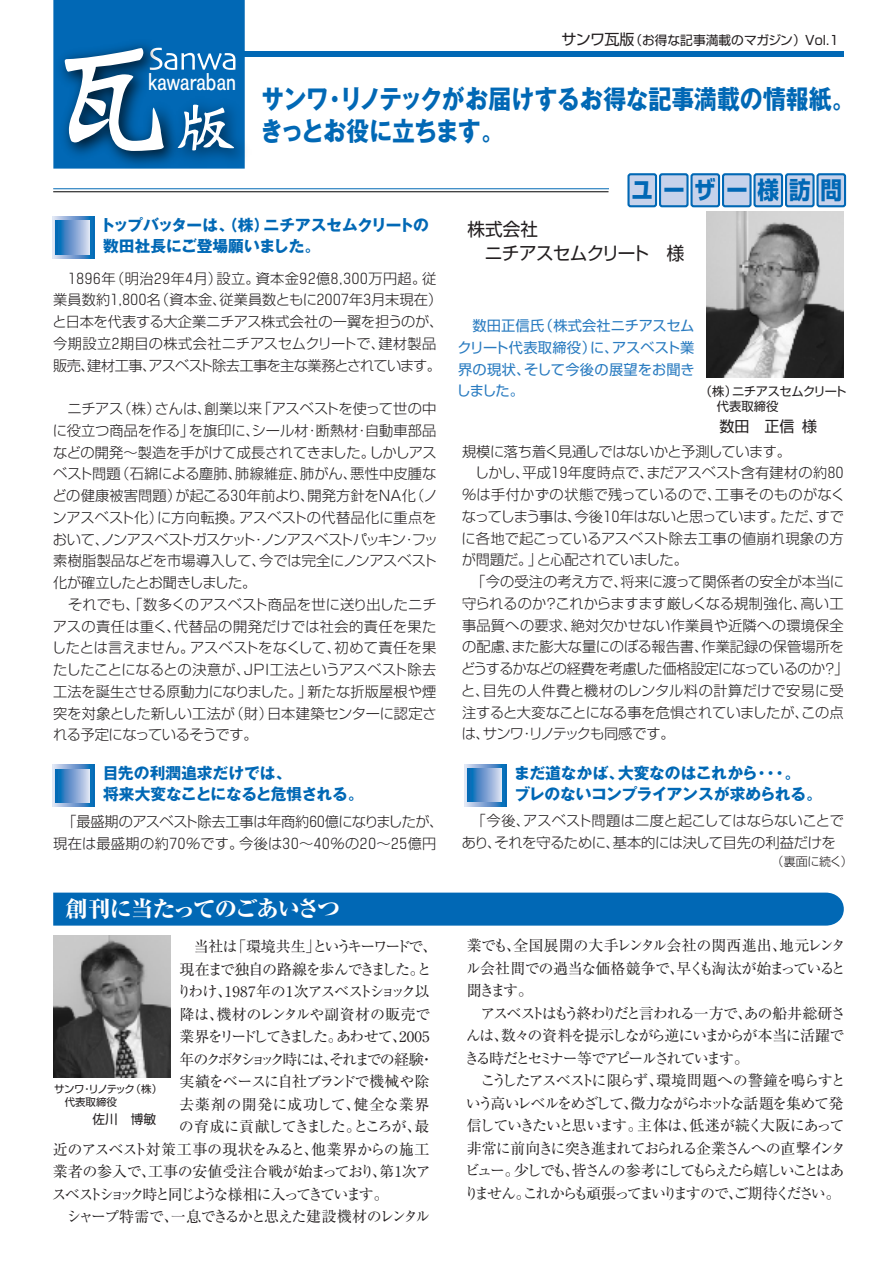
<style>
.page{position:relative;width:893px;height:1263px;background:#fff}
.page>*{position:absolute;margin:0;border:0;box-sizing:border-box;transform-origin:0 0}
.t1{font:700 26.25px/31.5px "Gothic MB101";letter-spacing:-.01em;color:#0168b5;scale:.87 1}
.t2{font:24px "AG Old Face";color:#fff;scale:.83 1}
.t3{font:700 24px "Shin Go";letter-spacing:.46em;color:#0168b5;scale:.9 1}
.t4{font:800 22.5px "Ryumin";letter-spacing:-.055em;color:#fff}
.t5{font:18px/24px "Shin Go";letter-spacing:-.035em;color:#231f20}
.t6{font:700 15.75px/21px "Gothic MB101";letter-spacing:-.01em;color:#0168b5}
.t7{font:700 15.75px/21px "Gothic MB101";letter-spacing:-.03em;color:#0168b5}
.t8{font:15px/22.5px "Ryumin";letter-spacing:-.115em;color:#231f20}
.t9{font:15px/22.5px "Ryumin";letter-spacing:-.095em;color:#231f20;text-align:justify}
.t10{font:15px "Ryumin";letter-spacing:-.075em;color:#231f20}
.t11{font:15px "Ryumin";letter-spacing:-.015em;color:#231f20}
.t12{font:15px "Ryumin";letter-spacing:-.02em;color:#231f20}
.t13{font:15px "Ryumin";letter-spacing:-.17em;color:#231f20}
.t14{font:15px "Ryumin";letter-spacing:-.065em;color:#231f20}
.t15{font:15px "Ryumin";letter-spacing:-.16em;color:#231f20}
.t16{font:15px "Ryumin";letter-spacing:-.155em;color:#231f20}
.t17{font:15px "Ryumin";letter-spacing:-.01em;color:#231f20}
.t18{font:15px "Ryumin";letter-spacing:.025em;color:#231f20}
.t19{font:15px "Shin Go";color:#231f20}
.t20{font:300 14.25px/21.8px "Shin Go";letter-spacing:-.02em;color:#231f20;text-align:justify}
.t21{font:14.25px/21.8px "Shin Go";color:#297bc0;text-align:justify}
.t22{font:300 14.25px "Shin Go";color:#231f20}
.t23{font:300 14.25px "Shin Go";letter-spacing:.02em;color:#231f20}
.t24{font:300 14.25px "Shin Go";letter-spacing:-.05em;color:#231f20}
.t25{font:300 14.25px "Shin Go";letter-spacing:-.045em;color:#231f20}
.t26{font:300 14.25px "Shin Go";letter-spacing:.015em;color:#231f20}
.t27{font:300 14.25px "Shin Go";letter-spacing:.01em;color:#231f20}
.t28{font:300 14.25px "Shin Go";letter-spacing:-.06em;color:#231f20}
.t29{font:12.75px "Shin Go";color:#231f20}
.t30{font:12.3px/15px "Shin Go";letter-spacing:-.035em;color:#231f20}
.t31{font:300 12px "Shin Go";letter-spacing:-.03em;color:#231f20}
.t32{font:10.5px/12.8px "Shin Go";letter-spacing:-.05em;color:#231f20}
.s1{font-size:15px}
</style>
<div class="page">
<div style="left:245px;top:52px;width:599px;height:5px;background:#0168b5"></div>
<hr style="left:53px;top:188px;width:556px;height:1px;background:#0168b5">
<hr style="left:53px;top:191px;width:555px;height:1px;background:#000">
<div style="left:627px;top:173px;width:30px;height:34px;background:#c6d2eb;border:2px solid #0168b5;border-radius:2px"></div>
<div style="left:659px;top:173px;width:30px;height:34px;background:#c6d2eb;border:2px solid #0168b5;border-radius:2px"></div>
<div style="left:690px;top:173px;width:30px;height:34px;background:#c6d2eb;border:2px solid #0168b5;border-radius:2px"></div>
<div style="left:722px;top:173px;width:30px;height:34px;background:#c6d2eb;border:2px solid #0168b5;border-radius:2px"></div>
<div style="left:753px;top:173px;width:30px;height:34px;background:#c6d2eb;border:2px solid #0168b5;border-radius:2px"></div>
<div style="left:785px;top:173px;width:30px;height:34px;background:#c6d2eb;border:2px solid #0168b5;border-radius:2px"></div>
<div style="left:816px;top:173px;width:30px;height:34px;background:#c6d2eb;border:2px solid #0168b5;border-radius:2px"></div>
<img style="left:707px;top:211px;width:137px;height:167px">
<svg style="left:53px;top:765px;width:42px;height:42px"></svg>
<svg style="left:56px;top:769px;width:33px;height:34px"></svg>
<svg style="left:465px;top:764px;width:42px;height:42px"></svg>
<svg style="left:468px;top:768px;width:33px;height:34px"></svg>
<svg style="left:53px;top:217px;width:42px;height:42px"></svg>
<svg style="left:56px;top:221px;width:33px;height:34px"></svg>
<img style="left:54px;top:935px;width:116px;height:142px">
<svg style="left:53px;top:0;width:192px;height:169px;background:#2b7ab5"></svg>
<div style="left:53px;top:893px;width:791px;height:32px;background:#0168b5"></div>
<p class="t29" style="left:561px;top:32px;width:279px"><span class="s1">サンワ瓦版</span>（お得な記事満載のマガジン）Vol.1</p>
<h1 class="t1" style="left:260px;top:81px;width:685px">サンワ・リノテックがお届けするお得な記事満載の情報紙。きっとお役に立ちます。</h1>
<h2 class="t3" style="left:631px;top:174px;width:235px">ユーザー様訪問</h2>
<p class="t5" style="left:485px;top:216px;width:201px;text-indent:-17px">株式会社<br>ニチアスセムクリート 様</p>
<h2 class="t2" style="left:148px;top:68px;width:107px">kawaraban</h2>
<p class="t7" style="left:100px;top:213px;width:331px">トップバッターは、（株）ニチアスセムクリートの数田社長にご登場願いました。</p>
<p class="t20" style="left:52px;top:267px;width:393px;text-align:center">１８９６年（明治２９年４月）設立。資本金９２億８,３００万円超。従<br>業員数約１,８００名（資本金、従業員数ともに２００７年３月末現在）と日本を代表する大企業ニチアス株式会社の一翼を担うのが、今期設立２期目の株式会社ニチアスセムクリートで、建材製品販売、建材工事、アスベスト除去工事を主な業務とされています。</p>
<p class="t20" style="left:52px;top:397px;width:387px;text-indent:15px">ニチアス（株）さんは、創業以来「アスベストを使って世の中に役立つ商品を作る」を旗印に、シール材・断熱材・自動車部品などの開発～製造を手がけて成長されてきました。しかしアスベスト問題（石綿による塵肺、肺線維症、肺がん、悪性中皮腫などの健康被害問題）が起こる３０年前より、開発方針をＮＡ化（ノンアスベスト化）に方向転換。アスベストの代替品化に重点をおいて、ノンアスベストガスケット・ノンアスベストパッキン・フッ素樹脂製品などを市場導入して、今では完全にノンアスベスト化が確立したとお聞きしました。</p>
<p class="t20" style="left:52px;top:593px;width:387px;text-indent:16px">それでも、「数多くのアスベスト商品を世に送り出したニチアスの責任は重く、代替品の開発だけでは社会的責任を果たしたとは言えません。アスベストをなくして、初めて責任を果たしたことになるとの決意が、ＪＰＩ工法というアスベスト除去工法を誕生させる原動力になりました。」新たな折版屋根や煙突を対象とした新しい工法が（財）日本建築センターに認定される予定になっているそうです。</p>
<p class="t21" style="left:457px;top:314px;width:240px;text-indent:16px">数田正信氏（株式会社ニチアスセムクリート代表取締役）に、アスベスト業界の現状、そして今後の展望をお聞きしました。</p>
<p class="t30" style="left:717px;top:383px;width:131px;text-indent:-17px">（株）ニチアスセムクリート代表取締役</p>
<p class="t19" style="left:719px;top:416px;width:99px">数田 正信様</p>
<p class="t20" style="left:462px;top:440px;width:330px">規模に落ち着く見通しではないかと予測しています。</p>
<p class="t20" style="left:475px;top:461px;width:373px">しかし、平成１９年度時点で、まだアスベスト含有建材の約８０</p>
<p class="t23" style="left:462px;top:485px;width:385px">％は手付かずの状態で残っているので、工事そのものがなく</p>
<p class="t24" style="left:462px;top:507px;width:383px">なってしまう事は、今後１０年はないと思っています。ただ、すで</p>
<p class="t26" style="left:462px;top:529px;width:384px">に各地で起こっているアスベスト除去工事の値崩れ現象の方</p>
<p class="t20" style="left:462px;top:548px;width:228px">が問題だ。」と心配されていました。</p>
<p class="t22" style="left:471px;top:572px;width:374px">「今の受注の考え方で、将来に渡って関係者の安全が本当に</p>
<p class="t20" style="left:462px;top:592px;width:383px">守られるのか？これからますます厳しくなる規制強化、高い工</p>
<p class="t27" style="left:462px;top:616px;width:383px">事品質への要求、絶対欠かせない作業員や近隣への環境保全</p>
<p class="t22" style="left:462px;top:638px;width:383px">の配慮、また膨大な量にのぼる報告書、作業記録の保管場所を</p>
<p class="t25" style="left:461px;top:659px;width:389px">どうするかなどの経費を考慮した価格設定になっているのか？」</p>
<p class="t23" style="left:461px;top:681px;width:384px">と、目先の人件費と機材のレンタル料の計算だけで安易に受</p>
<p class="t20" style="left:462px;top:701px;width:383px">注すると大変なことになる事を危惧されていましたが、この点</p>
<p class="t28" style="left:462px;top:725px;width:214px">は、サンワ・リノテックも同感です。</p>
<p class="t6" style="left:103px;top:761px;width:263px">目先の利潤追求だけでは、<br>将来大変なことになると危惧される。</p>
<p class="t6" style="left:514px;top:760px;width:309px">まだ道なかば、大変なのはこれから・・・。<br>ブレのないコンプライアンスが求められる。</p>
<p class="t20" style="left:53px;top:810px;width:392px;text-indent:9px">「最盛期のアスベスト除去工事は年商約６０億になりましたが、現在は最盛期の約７０％です。今後は３０～４０％の２０～２５億円</p>
<h3 class="t4" style="left:65px;top:894px;width:276px">創刊に当たってのごあいさつ</h3>
<p class="t16" style="left:194px;top:937px;width:245px">当社は「環境共生」というキーワードで、</p>
<p class="t9" style="left:179px;top:957px;width:254px">現在まで独自の路線を歩んできました。と</p>
<p class="t14" style="left:177px;top:982px;width:254px">りわけ、1987年の1次アスベストショック以</p>
<p class="t17" style="left:179px;top:1005px;width:252px">降は、機材のレンタルや副資材の販売で</p>
<p class="t9" style="left:179px;top:1025px;width:251px">業界をリードしてきました。あわせて、2005</p>
<p class="t15" style="left:179px;top:1050px;width:256px">年のクボタショック時には、それまでの経験・</p>
<p class="t10" style="left:179px;top:1072px;width:252px">実績をベースに自社ブランドで機械や除</p>
<p class="t18" style="left:179px;top:1095px;width:251px">去薬剤の開発に成功して、健全な業界</p>
<p class="t10" style="left:179px;top:1117px;width:252px">の育成に貢献してきました。ところが、最</p>
<p class="t12" style="left:53px;top:1140px;width:378px">近のアスベスト対策工事の現状をみると、他業界からの施工</p>
<p class="t11" style="left:53px;top:1162px;width:379px">業者の参入で、工事の安値受注合戦が始まっており、第1次ア</p>
<p class="t13" style="left:52px;top:1185px;width:339px">スベストショック時と同じような様相に入ってきています。</p>
<p class="t8" style="left:66px;top:1205px;width:365px">シャープ特需で、一息できるかと思えた建設機材のレンタル</p>
<p class="t32" style="left:65px;top:1082px;width:99px;text-indent:-11px">サンワ・リノテック（株）代表取締役</p>
<p class="t29" style="left:92px;top:1111px;width:65px">佐川 博敏</p>
<p class="t20" style="left:462px;top:809px;width:383px;text-indent:10px">「今後、アスベスト問題は二度と起こしてはならないことであり、それを守るために、基本的には決して目先の利益だけを</p>
<p class="t31" style="left:771px;top:853px;width:83px">（裏面に続く）</p>
<p class="t9" style="left:466px;top:934px;width:382px">業でも、全国展開の大手レンタル会社の関西進出、地元レンタル会社間での過当な価格競争で、早くも淘汰が始まっていると聞きます。</p>
<p class="t9" style="left:465px;top:1001px;width:382px;text-indent:16px">アスベストはもう終わりだと言われる一方で、あの船井総研さんは、数々の資料を提示しながら逆にいまからが本当に活躍できる時だとセミナー等でアピールされています。</p>
<p class="t8" style="left:464px;top:1069px;width:383px;text-indent:16px">こうしたアスベストに限らず、環境問題への警鐘を鳴らすという高いレベルをめざして、微力ながらホットな話題を集めて発信していきたいと思います。主体は、低迷が続く大阪にあって非常に前向きに突き進まれておられる企業さんへの直撃インタビュー。少しでも、皆さんの参考にしてもらえたら嬉しいことはありません。これからも頑張ってまいりますので、ご期待ください。</p>
</div>
